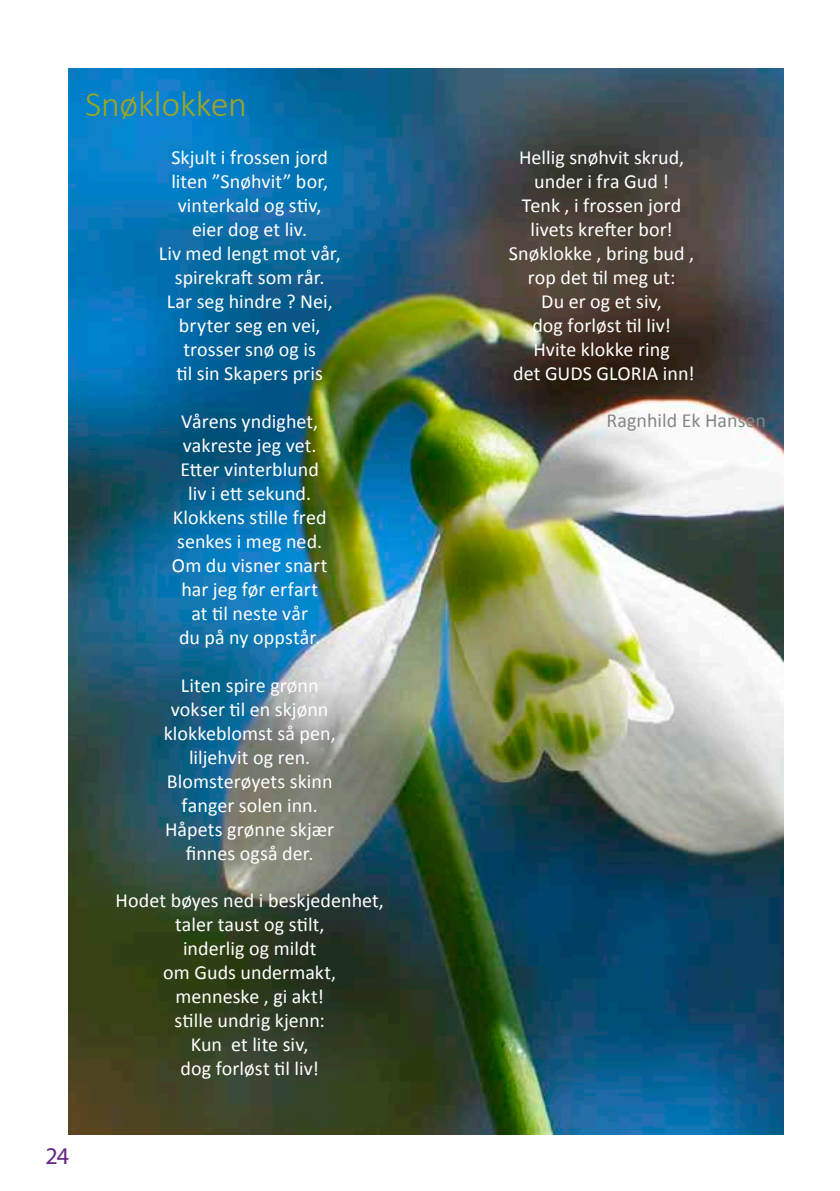
<style>
.page{position:relative;width:840px;height:1191px;background:#fff}
.page>*{position:absolute;margin:0;border:0;box-sizing:border-box;transform-origin:0 0}
.t1{font:300 36px "Calibri";letter-spacing:-.01em;color:#9ea71f}
.t2{font:24px "Myriad Pro";color:#662483}
.t3{font:20px/24px "Calibri";letter-spacing:.005em;color:#fff;text-align:center}
.t4{font:20px "Calibri";color:#878686}
</style>
<div class="page">
<img style="left:68px;top:68px;width:714px;height:1066px">
<h1 class="t1" style="left:85px;top:82px;width:163px">Snøklokken</h1>
<p class="t3" style="left:159px;top:145px;width:183px">Skjult i frossen jord liten ”Snøhvit” bor, vinterkald og stiv,<br>eier dog et liv.<br>Liv med lengt mot vår, spirekraft som rår.<br>Lar seg hindre ? Nei, bryter seg en vei, trosser snø og is<br>til sin Skapers pris</p>
<p class="t3" style="left:172px;top:409px;width:157px">Vårens yndighet, vakreste jeg vet.<br>Etter vinterblund liv i ett sekund.<br>Klokkens stille fred senkes i meg ned.<br>Om du visner snart har jeg før erfart at til neste vår<br>du på ny oppstår.</p>
<p class="t3" style="left:163px;top:673px;width:173px">Liten spire grønn vokser til en skjønn klokkeblomst så pen, liljehvit og ren.<br>Blomsterøyets skinn fanger solen inn.<br>Håpets grønne skjær finnes også der.</p>
<p class="t3" style="left:115px;top:888px;width:270px">Hodet bøyes ned i beskjedenhet, taler taust og stilt,<br>inderlig og mildt<br>om Guds undermakt,<br>menneske , gi akt!<br>stille undrig kjenn:<br>Kun et lite siv,<br>dog forløst til liv!</p>
<p class="t2" style="left:45px;top:1140px;width:25px">24</p>
<p class="t3" style="left:508px;top:145px;width:187px">Hellig snøhvit skrud, under i fra Gud !<br>Tenk , i frossen jord livets krefter bor!<br>Snøklokke , bring bud , rop det til meg ut:<br>Du er og et siv,<br>dog forløst til liv!<br>Hvite klokke ring<br>det GUDS GLORIA inn!</p>
<p class="t4" style="left:606px;top:406px;width:161px">Ragnhild Ek Hansen</p>
</div>
